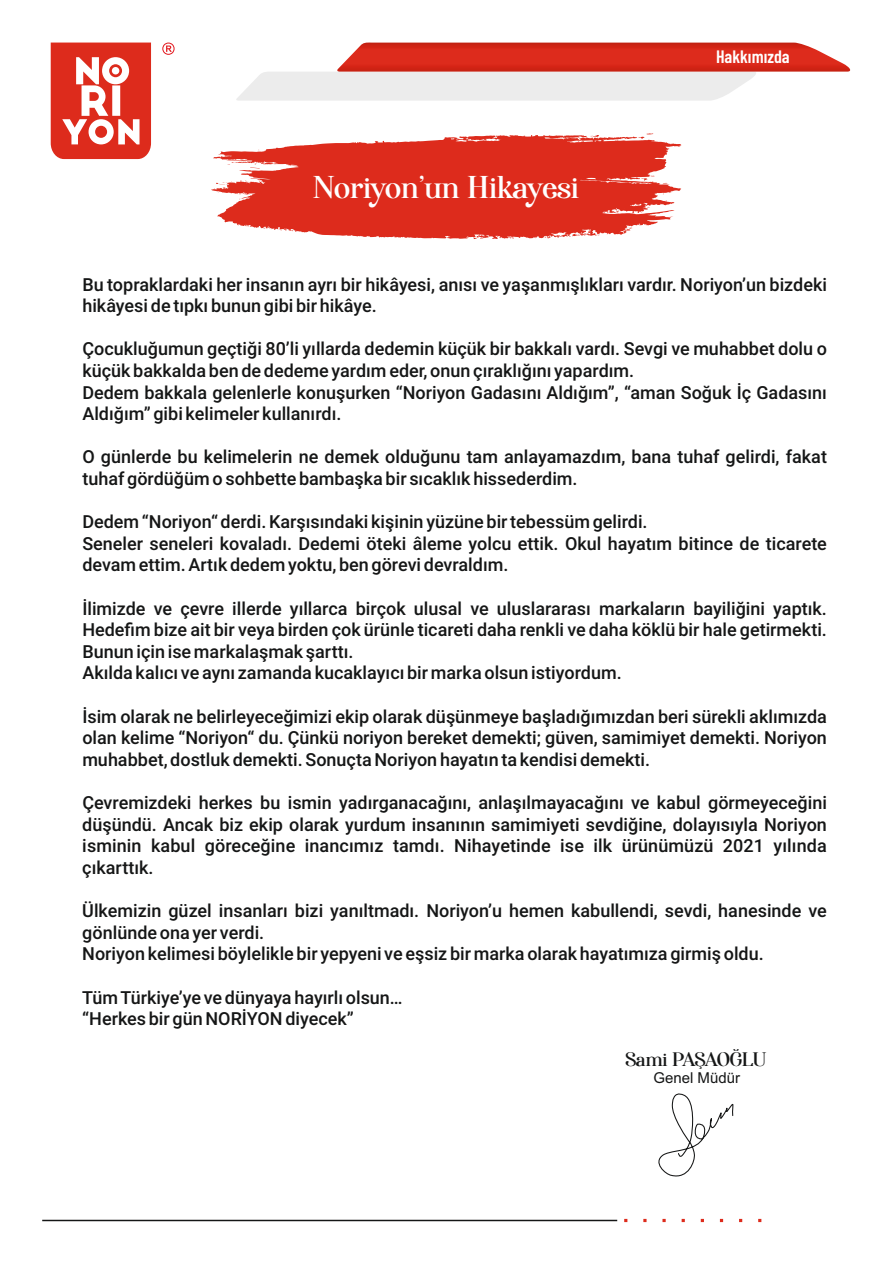
<style>
.page{position:relative;width:893px;height:1263px;background:#fff}
.page>*{position:absolute;margin:0;border:0;box-sizing:border-box;transform-origin:0 0}
.t1{font:31.5px "Afterglow";color:#fff}
.t2{font:19.5px "Afterglow";color:#151616}
.t3{font:500 18px/21.6px "Roboto";color:#151616}
.t4{font:600 18px "Barlow Condensed";color:#fff}
.t5{font:15px "Arial";color:#151616}
</style>
<div class="page">
<hr style="left:42px;top:1220px;width:575px;height:1px;background:#151616">
<svg style="left:624px;top:1219px;width:138px;height:3px"></svg>
<svg style="left:211px;top:135px;width:470px;height:104px;fill:#dd2b1c"></svg>
<svg style="left:641px;top:176px;width:14px;height:7px"></svg>
<svg style="left:663px;top:194px;width:4px;height:7px"></svg>
<svg style="left:545px;top:236px;width:6px;height:2px"></svg>
<svg style="left:634px;top:133px;width:19px;height:6px"></svg>
<svg style="left:566px;top:233px;width:19px;height:4px"></svg>
<svg style="left:635px;top:205px;width:15px;height:8px"></svg>
<svg style="left:590px;top:135px;width:9px;height:7px"></svg>
<svg style="left:227px;top:162px;width:7px;height:3px"></svg>
<svg style="left:240px;top:180px;width:6px;height:2px"></svg>
<svg style="left:239px;top:194px;width:2px;height:6px"></svg>
<svg style="left:250px;top:163px;width:10px;height:6px"></svg>
<svg style="left:278px;top:229px;width:9px;height:2px"></svg>
<svg style="left:263px;top:228px;width:9px;height:2px"></svg>
<svg style="left:214px;top:181px;width:18px;height:12px"></svg>
<svg style="left:658px;top:1093px;width:76px;height:84px"></svg>
<svg style="left:51px;top:43px;width:100px;height:116px"></svg>
<svg style="left:162px;top:43px;width:13px;height:12px"></svg>
<svg style="left:236px;top:42px;width:615px;height:59px"></svg>
<h1 class="t1" style="left:313px;top:170px;width:267px">Noriyon’un Hikayesi</h1>
<p class="t4" style="left:716px;top:45px;width:75px">Hakkımızda</p>
<p class="t3" style="left:82px;top:275px;width:746px">Bu topraklardaki her insanın ayrı bir hikâyesi, anısı ve yaşanmışlıkları vardır. Noriyon’un bizdeki hikâyesi de tıpkı bunun gibi bir hikâye.</p>
<p class="t3" style="left:82px;top:340px;width:746px">Çocukluğumun geçtiği 80’li yıllarda dedemin küçük bir bakkalı vardı. Sevgi ve muhabbet dolu o küçük bakkalda ben de dedeme yardım eder, onun çıraklığını yapardım.<br>Dedem bakkala gelenlerle konuşurken “Noriyon Gadasını Aldığım”, “aman Soğuk İç Gadasını Aldığım” gibi kelimeler kullanırdı.</p>
<p class="t3" style="left:82px;top:448px;width:746px">O günlerde bu kelimelerin ne demek olduğunu tam anlayamazdım, bana tuhaf gelirdi, fakat tuhaf gördüğüm o sohbette bambaşka bir sıcaklık hissederdim.</p>
<p class="t3" style="left:82px;top:513px;width:746px">Dedem “Noriyon“ derdi. Karşısındaki kişinin yüzüne bir tebessüm gelirdi.<br>Seneler seneleri kovaladı. Dedemi öteki âleme yolcu ettik. Okul hayatım bitince de ticarete devam ettim. Artık dedem yoktu, ben görevi devraldım.</p>
<p class="t3" style="left:82px;top:599px;width:746px">İlimizde ve çevre illerde yıllarca birçok ulusal ve uluslararası markaların bayiliğini yaptık.<br>Hedefim bize ait bir veya birden çok ürünle ticareti daha renkli ve daha köklü bir hale getirmekti.<br>Bunun için ise markalaşmak şarttı.<br>Akılda kalıcı ve aynı zamanda kucaklayıcı bir marka olsun istiyordum.</p>
<p class="t3" style="left:82px;top:707px;width:746px;text-align:justify">İsim olarak ne belirleyeceğimizi ekip olarak düşünmeye başladığımızdan beri sürekli aklımızda olan kelime “Noriyon“ du. Çünkü noriyon bereket demekti; güven, samimiyet demekti. Noriyon muhabbet, dostluk demekti. Sonuçta Noriyon hayatın ta kendisi demekti.</p>
<p class="t3" style="left:82px;top:794px;width:746px;text-align:justify">Çevremizdeki herkes bu ismin yadırganacağını, anlaşılmayacağını ve kabul görmeyeceğini düşündü. Ancak biz ekip olarak yurdum insanının samimiyeti sevdiğine, dolayısıyla Noriyon isminin kabul göreceğine inancımız tamdı. Nihayetinde ise ilk ürünümüzü 2021 yılında çıkarttık.</p>
<p class="t3" style="left:82px;top:902px;width:746px">Ülkemizin güzel insanları bizi yanıltmadı. Noriyon’u hemen kabullendi, sevdi, hanesinde ve gönlünde ona yer verdi.<br>Noriyon kelimesi böylelikle bir yepyeni ve eşsiz bir marka olarak hayatımıza girmiş oldu.</p>
<p class="t3" style="left:82px;top:988px;width:322px">Tüm Türkiye’ye ve dünyaya hayırlı olsun… “Herkes bir gün NORİYON diyecek”</p>
<p class="t2" style="left:625px;top:1049px;width:142px">Sami PAŞAOĞLU</p>
<p class="t5" style="left:653px;top:1072px;width:88px">Genel Müdür</p>
</div>
